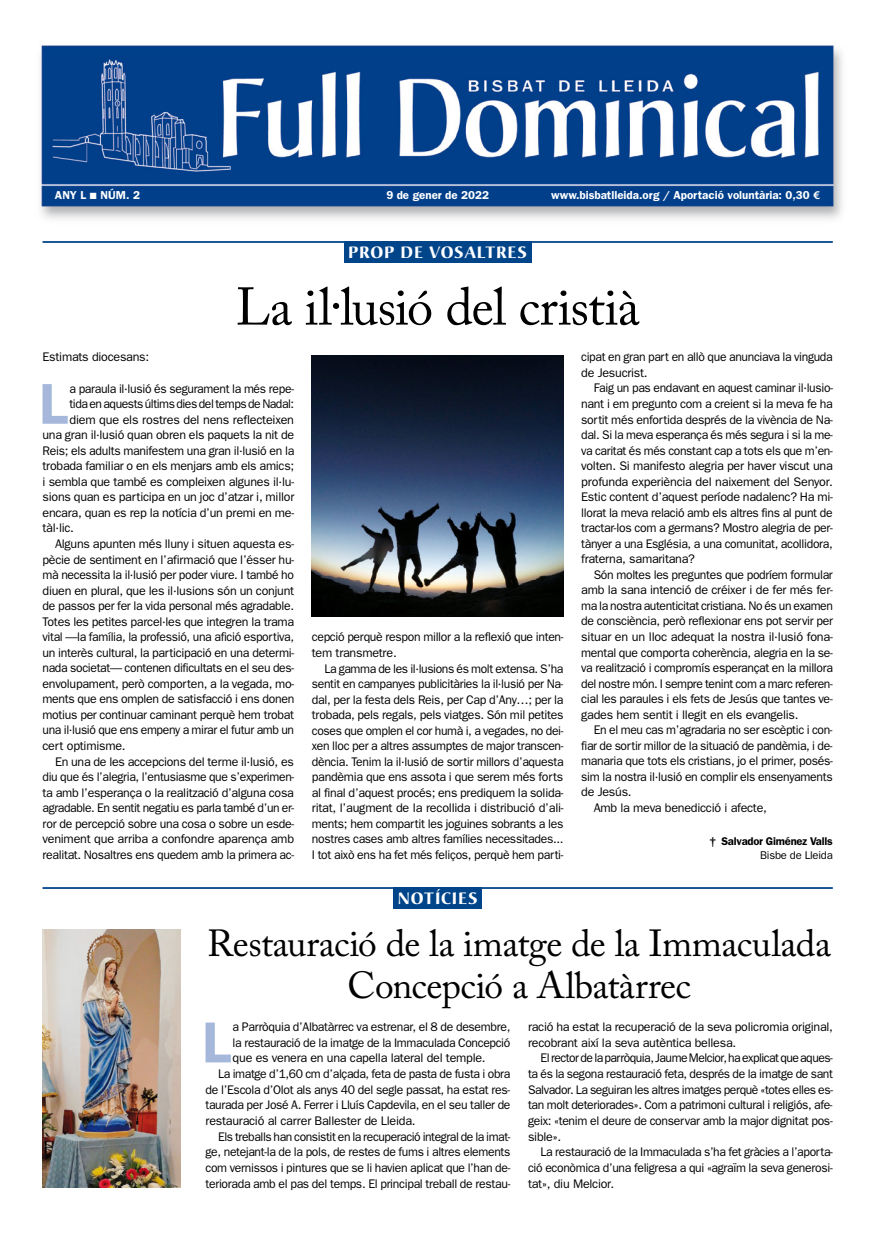
<style>
.page{position:relative;width:886px;height:1241px;background:#fff}
.page>*{position:absolute;margin:0;border:0;box-sizing:border-box;transform-origin:0 0}
.t1{font:600 58px "Franklin Gothic";color:#a5b8db}
.t2{font:600 57.75px "Franklin Gothic";color:#a5b8db}
.t3{font:52.5px "Adobe Caslon Pro";letter-spacing:-.02em;color:#000}
.t4{font:37.5px/41.2px "Adobe Caslon Pro";letter-spacing:-.015em;color:#000;text-align:center}
.t5{font:700 16.25px "Christiana";letter-spacing:.05em;color:#fff}
.t6{font:12.5px/15.5px "Franklin Gothic";letter-spacing:-.025em;color:#000;text-align:justify}
.t7{font:600 11.5px "Franklin Gothic";color:#fff}
.t8{font:600 11.25px "Franklin Gothic";letter-spacing:-.02em;color:#000}
.t9{font:11.25px "Franklin Gothic";letter-spacing:-.02em;color:#000}
.s1{font-family:"European Pi Three";font-weight:400;font-size:9px}
.s2{font-family:"Euro Sans ITC";font-weight:700}
</style>
<div class="page">
<img style="left:39px;top:45px;width:803px;height:174px">
<div style="left:344px;top:241px;width:187px;height:21px;background:#00448a"></div>
<hr style="left:43px;top:241px;width:790px;height:2px;background:#00448a">
<div style="left:393px;top:887px;width:89px;height:21px;background:#00448a"></div>
<hr style="left:43px;top:887px;width:790px;height:1px;background:#00448a">
<img style="left:312px;top:355px;width:251px;height:262px">
<img style="left:43px;top:929px;width:138px;height:258px">
<p class="t7" style="left:55px;top:188px;width:87px">ANY L <span class="s1">L</span> NÚM. 2</p>
<p class="t7" style="left:386px;top:188px;width:104px">9 de gener de 2022</p>
<p class="t7" style="left:551px;top:188px;width:271px">www.bisbatlleida.org / Aportació voluntària: 0,30 <span class="s2">E</span></p>
<h3 class="t5" style="left:348px;top:241px;width:180px">PROP DE VOSALTRES</h3>
<h3 class="t3" style="left:236px;top:276px;width:406px">La il·lusió del cristià</h3>
<p class="t6" style="left:43px;top:349px;width:108px">Estimats diocesans:</p>
<h2 class="t2" style="left:39px;top:370px;width:30px">L</h2>
<p class="t6" style="left:69px;top:380px;width:226px">a paraula il·lusió és segurament la més repe-</p>
<p class="t6" style="left:69px;top:396px;width:226px">tida en aquests últims dies del temps de Nadal:</p>
<p class="t6" style="left:69px;top:411px;width:226px">diem que els rostres del nens reflecteixen</p>
<p class="t6" style="left:43px;top:427px;width:253px">una gran il·lusió quan obren els paquets la nit de</p>
<p class="t6" style="left:43px;top:442px;width:253px">Reis; els adults manifestem una gran il·lusió en la</p>
<p class="t6" style="left:43px;top:458px;width:253px">trobada familiar o en els menjars amb els amics;</p>
<p class="t6" style="left:43px;top:473px;width:253px">i sembla que també es compleixen algunes il·lu-</p>
<p class="t6" style="left:43px;top:489px;width:253px">sions quan es participa en un joc d’atzar i, millor</p>
<p class="t6" style="left:43px;top:504px;width:253px">encara, quan es rep la notícia d’un premi en me-</p>
<p class="t6" style="left:43px;top:520px;width:33px">tàl·lic.</p>
<p class="t6" style="left:55px;top:535px;width:241px">Alguns apunten més lluny i situen aquesta es-</p>
<p class="t6" style="left:43px;top:551px;width:253px">pècie de sentiment en l’afirmació que l’ésser hu-</p>
<p class="t6" style="left:43px;top:566px;width:253px">mà necessita la il·lusió per poder viure. I també ho</p>
<p class="t6" style="left:43px;top:582px;width:253px">diuen en plural, que les il·lusions són un conjunt</p>
<p class="t6" style="left:43px;top:597px;width:253px">de passos per fer la vida personal més agradable.</p>
<p class="t6" style="left:43px;top:613px;width:253px">Totes les petites parcel·les que integren la trama</p>
<p class="t6" style="left:43px;top:629px;width:253px">vital —la família, la professió, una afició esportiva,</p>
<p class="t6" style="left:43px;top:644px;width:253px">un interès cultural, la participació en una determi-</p>
<p class="t6" style="left:43px;top:660px;width:253px">nada societat— contenen dificultats en el seu des-</p>
<p class="t6" style="left:43px;top:675px;width:253px">envolupament, però comporten, a la vegada, mo-</p>
<p class="t6" style="left:43px;top:691px;width:253px">ments que ens omplen de satisfacció i ens donen</p>
<p class="t6" style="left:43px;top:706px;width:253px">motius per continuar caminant perquè hem trobat</p>
<p class="t6" style="left:43px;top:722px;width:253px">una il·lusió que ens empeny a mirar el futur amb un</p>
<p class="t6" style="left:43px;top:737px;width:85px">cert optimisme.</p>
<p class="t6" style="left:55px;top:753px;width:240px">En una de les accepcions del terme il·lusió, es</p>
<p class="t6" style="left:43px;top:768px;width:253px">diu que és l’alegria, l’entusiasme que s’experimen-</p>
<p class="t6" style="left:43px;top:784px;width:253px">ta amb l’esperança o la realització d’alguna cosa</p>
<p class="t6" style="left:43px;top:799px;width:253px">agradable. En sentit negatiu es parla també d’un er-</p>
<p class="t6" style="left:43px;top:815px;width:253px">ror de percepció sobre una cosa o sobre un esde-</p>
<p class="t6" style="left:43px;top:830px;width:253px">veniment que arriba a confondre aparença amb</p>
<p class="t6" style="left:43px;top:846px;width:253px">realitat. Nosaltres ens quedem amb la primera ac-</p>
<p class="t6" style="left:312px;top:629px;width:253px">cepció perquè respon millor a la reflexió que inten&shy;tem transmetre.</p>
<p class="t6" style="left:312px;top:660px;width:253px;text-indent:13px">La gamma de les il·lusions és molt extensa. S’ha sentit en campanyes publicitàries la il·lusió per Na&shy;dal, per la festa dels Reis, per Cap d’Any…; per la trobada, pels regals, pels viatges. Són mil petites coses que omplen el cor humà i, a vegades, no dei&shy;xen lloc per a altres assumptes de major transcen&shy;dència. Tenim la il·lusió de sortir millors d’aquesta pandèmia que ens assota i que serem més forts al final d’aquest procés; ens prediquem la solida&shy;ritat, l’augment de la recollida i distribució d’ali&shy;ments; hem compartit les joguines sobrants a les nostres cases amb altres famílies necessitades...<br>I tot això ens ha fet més feliços, perquè hem parti-</p>
<p class="t6" style="left:581px;top:349px;width:253px">cipat en gran part en allò que anunciava la vinguda de Jesucrist.</p>
<p class="t6" style="left:581px;top:380px;width:253px;text-indent:13px">Faig un pas endavant en aquest caminar il·lusio&shy;nant i em pregunto com a creient si la meva fe ha sortit més enfortida després de la vivència de Na&shy;dal. Si la meva esperança és més segura i si la me&shy;va caritat és més constant cap a tots els que m’en&shy;volten. Si manifesto alegria per haver viscut una profunda experiència del naixement del Senyor.<br>Estic content d’aquest període nadalenc? Ha mi&shy;llorat la meva relació amb els altres fins al punt de tractar-los com a germans? Mostro alegria de per&shy;tànyer a una Església, a una comunitat, acollidora, fraterna, samaritana?</p>
<p class="t6" style="left:581px;top:566px;width:253px;text-indent:13px">Són moltes les preguntes que podríem formular amb la sana intenció de créixer i de fer més fer&shy;ma la nostra autenticitat cristiana. No és un examen de consciència, però reflexionar ens pot servir per situar en un lloc adequat la nostra il·lusió fona&shy;mental que comporta coherència, alegria en la se&shy;va realització i compromís esperançat en la millora del nostre món. I sempre tenint com a marc referen&shy;cial les paraules i els fets de Jesús que tantes ve&shy;gades hem sentit i llegit en els evangelis.</p>
<p class="t6" style="left:594px;top:721px;width:240px">En el meu cas m’agradaria no ser escèptic i con-</p>
<p class="t6" style="left:581px;top:737px;width:253px">fiar de sortir millor de la situació de pandèmia, i de-</p>
<p class="t6" style="left:581px;top:753px;width:253px">manaria que tots els cristians, jo el primer, posés-</p>
<p class="t6" style="left:581px;top:768px;width:253px">sim la nostra il·lusió en complir els ensenyaments</p>
<p class="t6" style="left:581px;top:784px;width:52px">de Jesús.</p>
<p class="t6" style="left:594px;top:799px;width:175px">Amb la meva benedicció i afecte,</p>
<p class="t8" style="left:709px;top:834px;width:125px">† Salvador Giménez Valls</p>
<p class="t9" style="left:760px;top:848px;width:74px">Bisbe de Lleida</p>
<h3 class="t5" style="left:398px;top:887px;width:81px">NOTÍCIES</h3>
<h3 class="t4" style="left:207px;top:922px;width:625px">Restauració de la imatge de la Immaculada<br>Concepció a Albatàrrec</h3>
<p class="t6" style="left:528px;top:1018px;width:306px">ració ha estat la recuperació de la seva policromia original, recobrant així la seva autèntica bellesa.</p>
<p class="t6" style="left:528px;top:1049px;width:306px;text-indent:13px">El rector de la parròquia, Jaume Melcior, ha explicat que aques&shy;ta és la segona restauració feta, després de la imatge de sant Salvador. La seguiran les altres imatges perquè «totes elles es&shy;tan molt deteriorades». Com a patrimoni cultural i religiós, afe&shy;geix: «tenim el deure de conservar amb la major dignitat pos&shy;sible».</p>
<p class="t6" style="left:528px;top:1143px;width:306px;text-indent:13px">La restauració de la Immaculada s’ha fet gràcies a l’aporta&shy;ció econòmica d’una feligresa a qui «agraïm la seva generosi&shy;tat», diu Melcior.</p>
<h1 class="t1" style="left:202px;top:1008px;width:31px">L</h1>
<p class="t6" style="left:233px;top:1018px;width:279px">a Parròquia d’Albatàrrec va estrenar, el 8 de desembre,</p>
<p class="t6" style="left:233px;top:1034px;width:279px">la restauració de la imatge de la Immaculada Concepció</p>
<p class="t6" style="left:233px;top:1049px;width:254px">que es venera en una capella lateral del temple.</p>
<p class="t6" style="left:218px;top:1065px;width:294px">La imatge d’1,60 cm d’alçada, feta de pasta de fusta i obra</p>
<p class="t6" style="left:206px;top:1081px;width:306px">de l’Escola d’Olot als anys 40 del segle passat, ha estat res-</p>
<p class="t6" style="left:206px;top:1096px;width:306px">taurada per José A. Ferrer i Lluís Capdevila, en el seu taller de</p>
<p class="t6" style="left:206px;top:1112px;width:212px">restauració al carrer Ballester de Lleida.</p>
<p class="t6" style="left:218px;top:1128px;width:294px">Els treballs han consistit en la recuperació integral de la imat-</p>
<p class="t6" style="left:206px;top:1143px;width:306px">ge, netejant-la de la pols, de restes de fums i altres elements</p>
<p class="t6" style="left:206px;top:1159px;width:306px">com vernissos i pintures que se li havien aplicat que l’han de-</p>
<p class="t6" style="left:206px;top:1174px;width:306px">teriorada amb el pas del temps. El principal treball de restau-</p>
</div>
